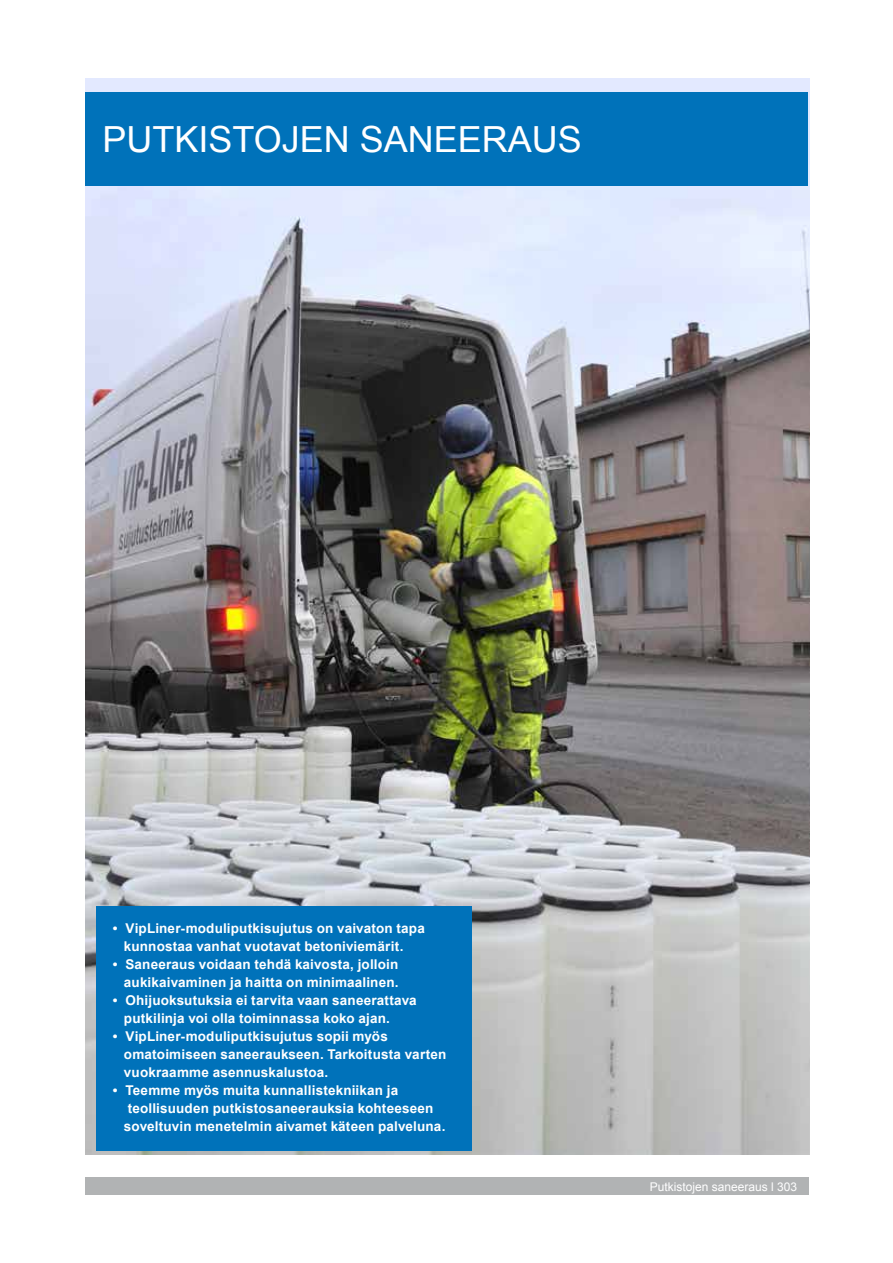
<style>
.page{position:relative;width:893px;height:1263px;background:#fff}
.page>*{position:absolute;margin:0;border:0;box-sizing:border-box;transform-origin:0 0}
.t1{font:36px "Arial";color:#fff}
.t2{font:700 13.5px/18px "Arial";letter-spacing:.01em;color:#fff}
.t3{font:12px "Arial";color:#fff}
</style>
<div class="page">
<img style="left:85px;top:79px;width:724px;height:1076px">
<div style="left:96px;top:906px;width:375px;height:244px;background:#0072ba"></div>
<div style="left:85px;top:92px;width:722px;height:94px;background:#0072ba"></div>
<div style="left:85px;top:1178px;width:724px;height:17px;background:#b1b3b4"></div>
<h1 class="t1" style="left:102px;top:116px;width:481px">PUTKISTOJEN SANEERAUS</h1>
<p class="t2" style="left:124px;top:919px;width:302px;text-indent:-11px">• VipLiner-moduliputkisujutus on vaivaton tapa kunnostaa vanhat vuotavat betoniviemärit.</p>
<p class="t2" style="left:113px;top:955px;width:287px;text-align:right">• Saneeraus voidaan tehdä kaivosta, jolloin aukikaivaminen ja haitta on minimaalinen.</p>
<p class="t2" style="left:124px;top:991px;width:294px;text-indent:-11px">• Ohijuoksutuksia ei tarvita vaan saneerattava putkilinja voi olla toiminnassa koko ajan.</p>
<p class="t2" style="left:124px;top:1027px;width:324px;text-indent:-11px">• VipLiner-moduliputkisujutus sopii myös omatoimiseen saneeraukseen. Tarkoitusta varten vuokraamme asennuskalustoa.</p>
<p class="t2" style="left:124px;top:1081px;width:323px;text-indent:-11px">• Teemme myös muita kunnallistekniikan ja teollisuuden putkistosaneerauksia kohteeseen soveltuvin menetelmin aivamet käteen palveluna.</p>
<p class="t3" style="left:650px;top:1179px;width:149px">Putkistojen saneeraus l 303</p>
</div>
